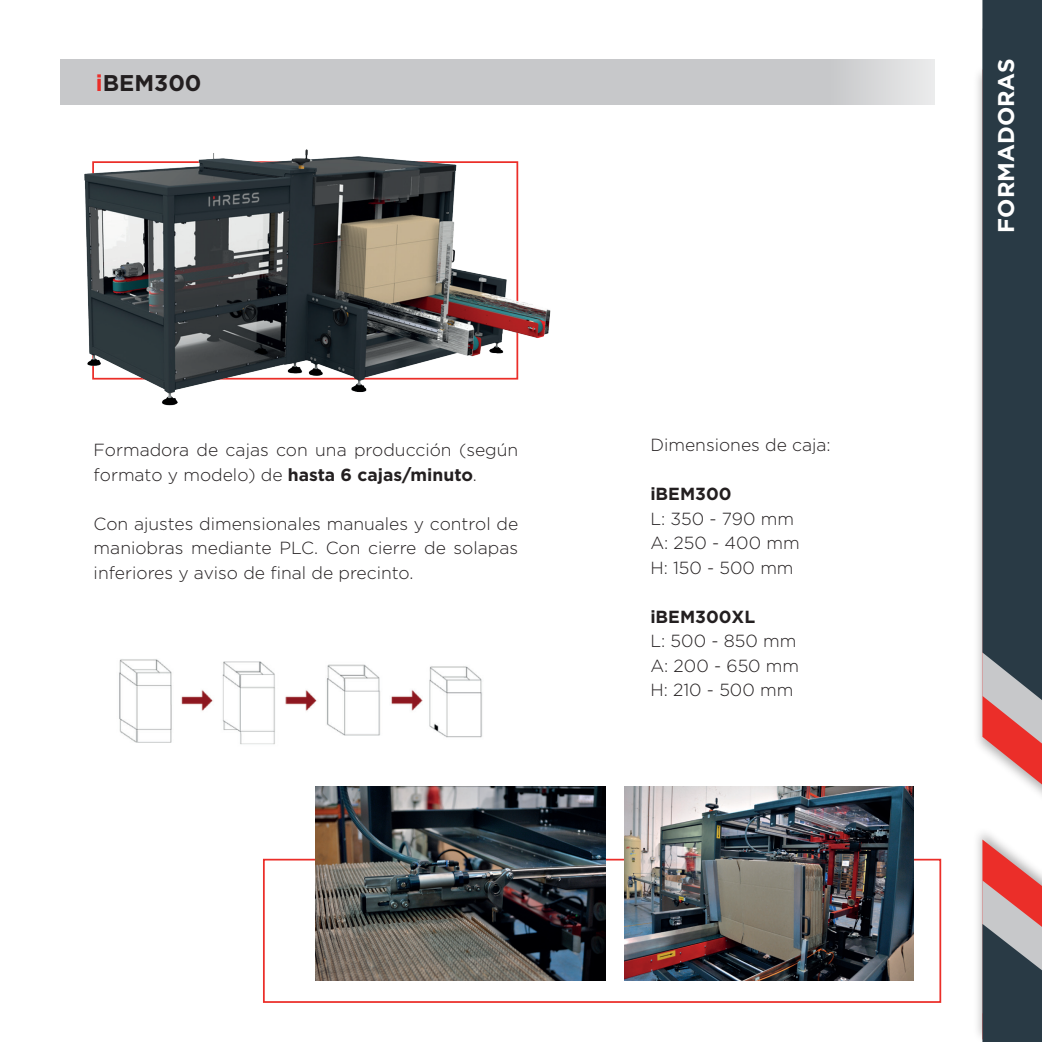
<style>
.page{position:relative;width:1042px;height:1042px;background:#fff}
.page>*{position:absolute;margin:0;border:0;box-sizing:border-box;transform-origin:0 0}
.t1{font:700 22.75px "Gotham";color:#fff}
.t2{font:700 22.75px "Gotham";color:#231f20}
.t3{font:300 17.5px/24.5px "Gotham";color:#231f20}
.t4{font:700 17.5px "Gotham";color:#231f20}
.s1{color:#eb2e29}
.s2{font-weight:700}
</style>
<div class="page">
<div style="left:973px;top:65px;width:69px;height:744px;background:#231f20;opacity:.35"></div>
<div style="left:973px;top:826px;width:69px;height:216px;background:#231f20;opacity:.35"></div>
<svg style="left:982px;top:0;width:60px;height:784px;background:#424750"></svg>
<svg style="left:982px;top:839px;width:60px;height:203px;background:#8a6b70"></svg>
<div style="left:60px;top:60px;width:874px;height:45px;background:#c7c8ca"></div>
<div style="left:263px;top:859px;width:678px;height:144px;border:2px solid #eb2e29"></div>
<img style="left:119px;top:659px;width:363px;height:86px">
<img style="left:84px;top:149px;width:467px;height:257px">
<img style="left:624px;top:787px;width:290px;height:193px">
<img style="left:316px;top:787px;width:289px;height:193px">
<h1 class="t2" style="left:96px;top:68px;width:107px"><span class="s1">i</span>BEM300</h1>
<p class="t3" style="left:94px;top:437px;width:426px">Formadora de cajas con una producción (según formato y modelo) de <span class="s2">hasta 6 cajas/minuto</span>.</p>
<p class="t3" style="left:94px;top:511px;width:426px;text-align:justify">Con ajustes dimensionales manuales y control de maniobras mediante PLC. Con cierre de solapas inferiores y aviso de final de precinto.</p>
<p class="t3" style="left:650px;top:432px;width:182px">Dimensiones de caja:</p>
<p class="t4" style="left:650px;top:482px;width:83px">iBEM300</p>
<p class="t3" style="left:650px;top:506px;width:151px">L: 350 - 790 mm<br>A: 250 - 400 mm<br>H: 150 - 500 mm</p>
<p class="t4" style="left:650px;top:605px;width:106px">iBEM300XL</p>
<p class="t3" style="left:650px;top:628px;width:150px">L: 500 - 850 mm<br>A: 200 - 650 mm<br>H: 210 - 500 mm</p>
<h1 class="t1" style="left:991px;top:233px;width:176px;rotate:-90deg">FORMADORAS</h1>
</div>
